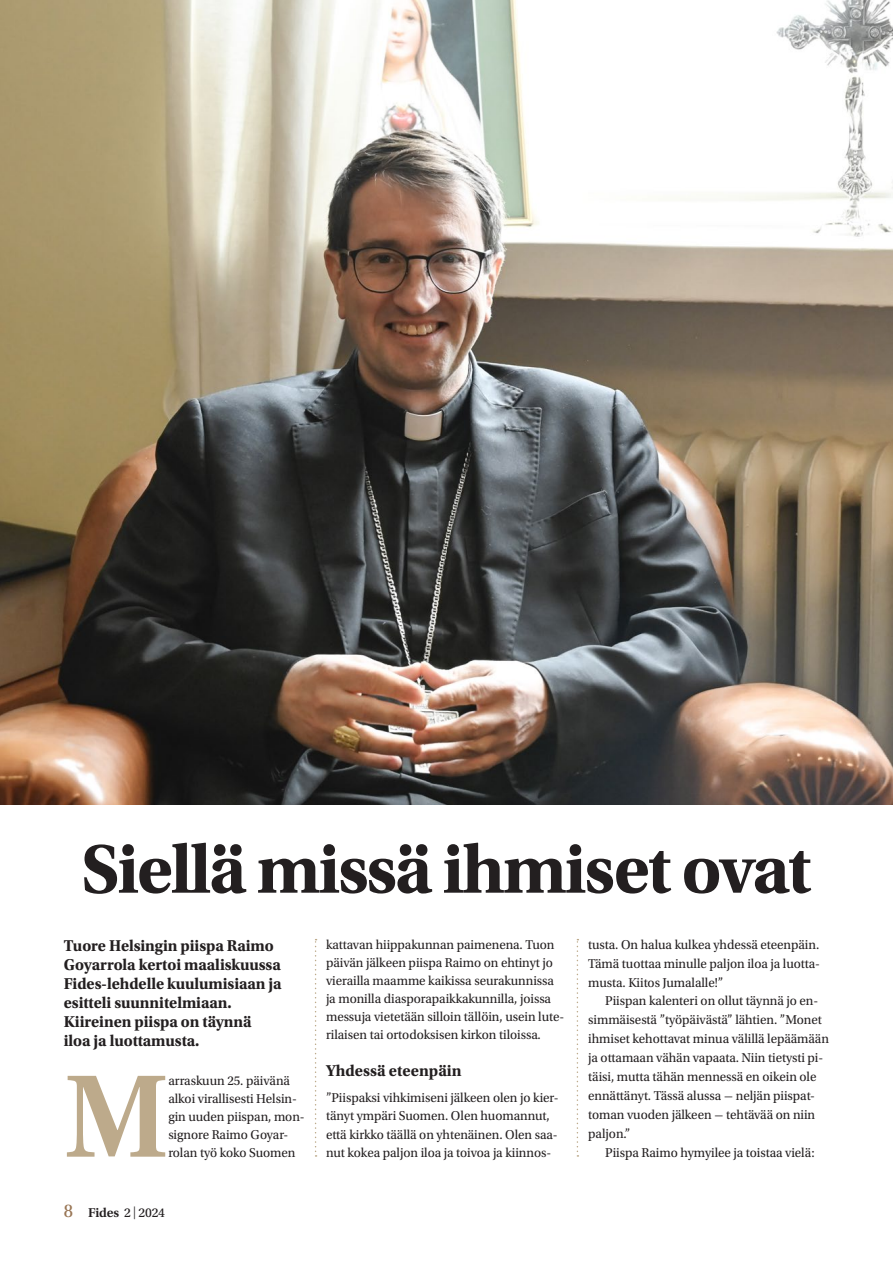
<style>
.page{position:relative;width:893px;height:1263px;background:#fff}
.page>*{position:absolute;margin:0;border:0;box-sizing:border-box;transform-origin:0 0}
.t1{font:600 123.75px "Utopia Std";color:#bdaa8b}
.t2{font:700 72px "Utopia Std";letter-spacing:-.03em;color:#231f20}
.t3{font:700 16.5px/19px "Utopia Std";letter-spacing:-.005em;color:#231f20}
.t4{font:13.5px/18.9px "Utopia Std";letter-spacing:-.005em;color:#231f20}
.t5{font:13.5px "Utopia Std Capt";color:#231f20}
.s1{font-family:"Utopia Std";font-size:19.5px;color:#997655}
.s2{font-family:"Utopia Std";font-weight:600}
</style>
<div class="page">
<svg style="left:315px;top:939px;width:2px;height:218px"></svg>
<svg style="left:577px;top:939px;width:1px;height:218px"></svg>
<img style="left:0;top:0;width:893px;height:804px">
<h2 class="t2" style="left:81px;top:827px;width:732px">Siellä missä ihmiset ovat</h2>
<p class="t3" style="left:64px;top:936px;width:219px">Tuore Helsingin piispa Raimo<br>Goyarrola kertoi maaliskuussa<br>Fides-lehdelle kuulumisiaan ja esitteli suunnitelmiaan.<br>Kiireinen piispa on täynnä iloa ja luottamusta.</p>
<h1 class="t1" style="left:64px;top:1047px;width:107px">M</h1>
<p class="t4" style="left:168px;top:1071px;width:138px;line-height:18px">arraskuun 25. päivänä alkoi virallisesti Helsin&shy;gin uuden piispan, mon&shy;signore Raimo Goyar&shy;rolan työ koko Suomen</p>
<p class="t5" style="left:64px;top:1205px;width:103px"><span class="s1">8</span> <span class="s2">Fides</span> 2 | 2024</p>
<p class="t4" style="left:326px;top:935px;width:240px;line-height:18.1px">kattavan hiippakunnan paimenena. Tuon päivän jälkeen piispa Raimo on ehtinyt jo vierailla maamme kaikissa seurakunnissa ja monilla diasporapaikkakunnilla, joissa messuja vietetään silloin tällöin, usein lute&shy;rilaisen tai ortodoksisen kirkon tiloissa.</p>
<p class="t3" style="left:326px;top:1061px;width:137px">Yhdessä eteenpäin</p>
<p class="t4" style="left:326px;top:1089px;width:234px;line-height:18.1px">”Piispaksi vihkimiseni jälkeen olen jo kier&shy;tänyt ympäri Suomen. Olen huomannut, että kirkko täällä on yhtenäinen. Olen saa&shy;nut kokea paljon iloa ja toivoa ja kiinnos-</p>
<p class="t4" style="left:588px;top:935px;width:233px;text-align:justify">tusta. On halua kulkea yhdessä eteenpäin.<br>Tämä tuottaa minulle paljon iloa ja luotta&shy;musta. Kiitos Jumalalle!”</p>
<p class="t4" style="left:588px;top:992px;width:242px;text-indent:17px">Piispan kalenteri on ollut täynnä jo en&shy;simmäisestä ”työpäivästä” lähtien. ”Monet ihmiset kehottavat minua välillä lepäämään ja ottamaan vähän vapaata. Niin tietysti pi&shy;täisi, mutta tähän mennessä en oikein ole ennättänyt. Tässä alussa – neljän piispat&shy;toman vuoden jälkeen – tehtävää on niin paljon.”</p>
<p class="t4" style="left:605px;top:1143px;width:211px">Piispa Raimo hymyilee ja toistaa vielä:</p>
</div>
